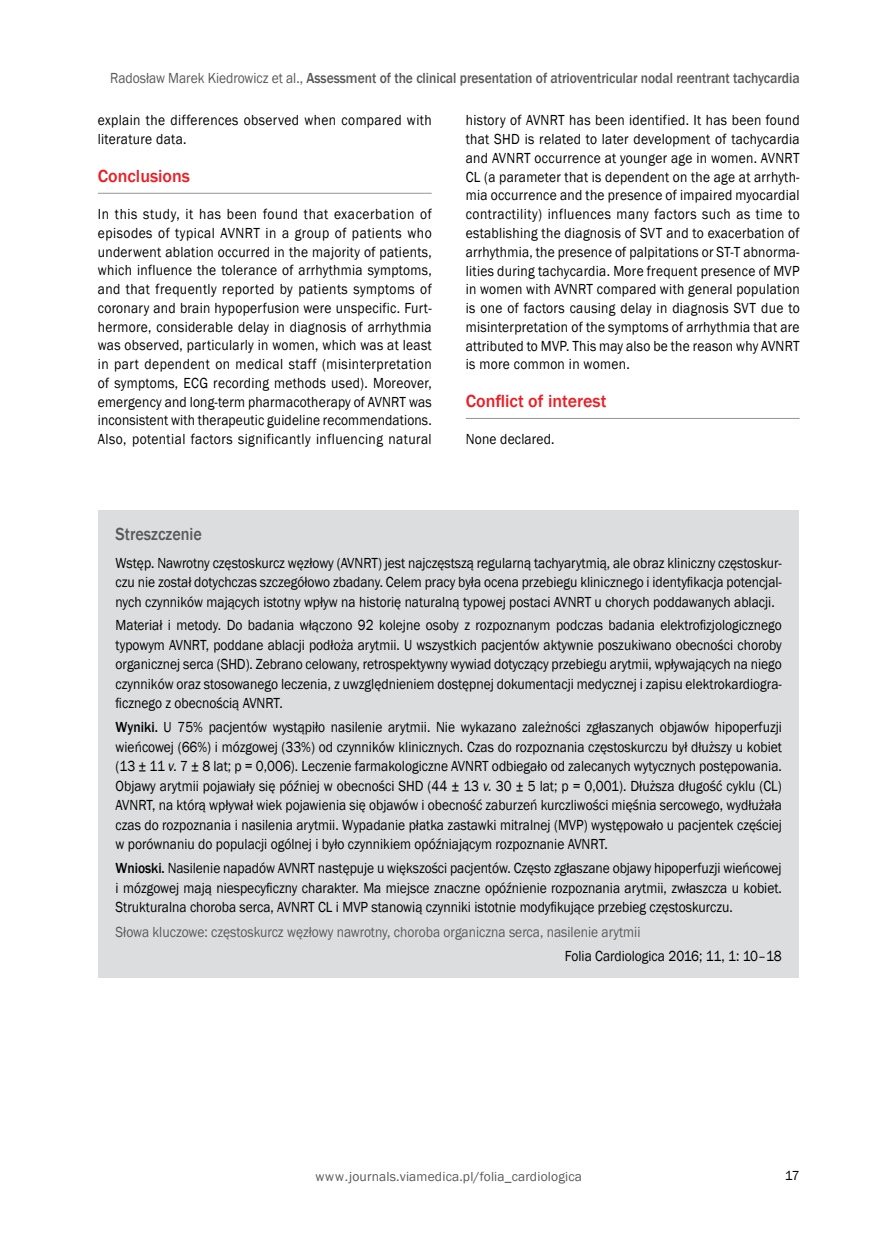
<style>
.page{position:relative;width:872px;height:1234px;background:#fff}
.page>*{position:absolute;margin:0;border:0;box-sizing:border-box;transform-origin:0 0}
.t1{font:500 18px "Franklin Gothic";color:#ed1d24}
.t2{font:500 18px "Franklin Gothic";color:#58595b;scale:.9 1}
.t3{font:15px/18.8px "Franklin Gothic";color:#000;text-align:justify;scale:.9 1}
.t4{font:500 15px "Franklin Gothic";letter-spacing:-.005em;color:#58595b;scale:.9 1}
.t5{font:15px "Franklin Gothic";color:#58595b;scale:.9 1}
.t6{font:15px/18.8px "Franklin Gothic";letter-spacing:.03em;color:#000;scale:.9 1}
.t7{font:13.5px "Franklin Gothic";letter-spacing:.01em;color:#58595b}
.t8{font:13.5px "Franklin Gothic";color:#000}
.s1{font-weight:400}
.s2{font-weight:500}
.s3{font-style:italic}
</style>
<div class="page">
<hr style="left:98px;top:193px;width:334px;height:1px;background:#939598">
<hr style="left:466px;top:418px;width:333px;height:1px;background:#939598">
<div style="left:99px;top:510px;width:700px;height:467px;background:#dcddde"></div>
<p class="t4" style="left:110px;top:69px;width:767px"><span class="s1">Radosław Marek Kiedrowicz et al.,</span> Assessment of the clinical presentation of atrioventricular nodal reentrant tachycardia</p>
<p class="t6" style="left:98px;top:111px;width:372px">explain the differences observed when compared with literature data.</p>
<p class="t1" style="left:98px;top:164px;width:94px">Conclusions</p>
<p class="t3" style="left:98px;top:205px;width:372px">In this study, it has been found that exacerbation of episodes of typical AVNRT in a group of patients who underwent ablation occurred in the majority of patients, which influence the tolerance of arrhythmia symptoms, and that frequently reported by patients symptoms of coronary and brain hypoperfusion were unspecific. Furt&shy;hermore, considerable delay in diagnosis of arrhythmia was observed, particularly in women, which was at least in part dependent on medical staff (misinterpretation of symptoms, ECG recording methods used). Moreover, emergency and long-term pharmacotherapy of AVNRT was inconsistent with therapeutic guideline recommendations.<br>Also, potential factors significantly influencing natural</p>
<p class="t3" style="left:466px;top:111px;width:372px">history of AVNRT has been identified. It has been found that SHD is related to later development of tachycardia and AVNRT occurrence at younger age in women. AVNRT CL (a parameter that is dependent on the age at arrhyth&shy;mia occurrence and the presence of impaired myocardial contractility) influences many factors such as time to establishing the diagnosis of SVT and to exacerbation of arrhythmia, the presence of palpitations or ST-T abnorma&shy;lities during tachycardia. More frequent presence of MVP in women with AVNRT compared with general population is one of factors causing delay in diagnosis SVT due to misinterpretation of the symptoms of arrhythmia that are attributed to MVP. This may also be the reason why AVNRT is more common in women.</p>
<p class="t1" style="left:466px;top:389px;width:142px">Conflict of interest</p>
<p class="t3" style="left:466px;top:430px;width:100px">None declared.</p>
<p class="t2" style="left:116px;top:522px;width:98px">Streszczenie</p>
<p class="t3" style="left:116px;top:553px;width:742px;line-height:19.5px">Wstęp. Nawrotny częstoskurcz węzłowy (AVNRT) jest najczęstszą regularną tachyarytmią, ale obraz kliniczny częstoskur&shy;czu nie został dotychczas szczegółowo zbadany. Celem pracy była ocena przebiegu klinicznego i identyfikacja potencjal&shy;nych czynników mających istotny wpływ na historię naturalną typowej postaci AVNRT u chorych poddawanych ablacji.</p>
<p class="t3" style="left:116px;top:615px;width:742px;line-height:19.5px">Materiał i metody. Do badania włączono 92 kolejne osoby z rozpoznanym podczas badania elektrofizjologicznego typowym AVNRT, poddane ablacji podłoża arytmii. U wszystkich pacjentów aktywnie poszukiwano obecności choroby organicznej serca (SHD). Zebrano celowany, retrospektywny wywiad dotyczący przebiegu arytmii, wpływających na niego czynników oraz stosowanego leczenia, z uwzględnieniem dostępnej dokumentacji medycznej i zapisu elektrokardiogra&shy;ficznego z obecnością AVNRT.</p>
<p class="t3" style="left:116px;top:717px;width:742px;line-height:19.5px"><span class="s2">Wyniki.</span> U 75% pacjentów wystąpiło nasilenie arytmii. Nie wykazano zależności zgłaszanych objawów hipoperfuzji wieńcowej (66%) i mózgowej (33%) od czynników klinicznych. Czas do rozpoznania częstoskurczu był dłuższy u kobiet (13 ± 11 <span class="s3">v.</span> 7 ± 8 lat; p = 0,006). Leczenie farmakologiczne AVNRT odbiegało od zalecanych wytycznych postępowania.<br>Objawy arytmii pojawiały się później w obecności SHD (44 ± 13 <span class="s3">v.</span> 30 ± 5 lat; p = 0,001). Dłuższa długość cyklu (CL)<br>AVNRT, na którą wpływał wiek pojawienia się objawów i obecność zaburzeń kurczliwości mięśnia sercowego, wydłużała czas do rozpoznania i nasilenia arytmii. Wypadanie płatka zastawki mitralnej (MVP) występowało u pacjentek częściej w porównaniu do populacji ogólnej i było czynnikiem opóźniającym rozpoznanie AVNRT.</p>
<p class="t3" style="left:116px;top:858px;width:742px;line-height:19.5px"><span class="s2">Wnioski.</span> Nasilenie napadów AVNRT następuje u większości pacjentów. Często zgłaszane objawy hipoperfuzji wieńcowej i mózgowej mają niespecyficzny charakter. Ma miejsce znaczne opóźnienie rozpoznania arytmii, zwłaszcza u kobiet.<br>Strukturalna choroba serca, AVNRT CL i MVP stanowią czynniki istotnie modyfikujące przebieg częstoskurczu.</p>
<p class="t5" style="left:116px;top:922px;width:584px">Słowa kluczowe: częstoskurcz węzłowy nawrotny, choroba organiczna serca, nasilenie arytmii</p>
<p class="t3" style="left:565px;top:946px;width:243px">Folia Cardiologica 2016; 11, 1: 10–18</p>
<p class="t7" style="left:315px;top:1168px;width:268px">www.journals.viamedica.pl/folia_cardiologica</p>
<p class="t8" style="left:784px;top:1166px;width:16px">17</p>
</div>
